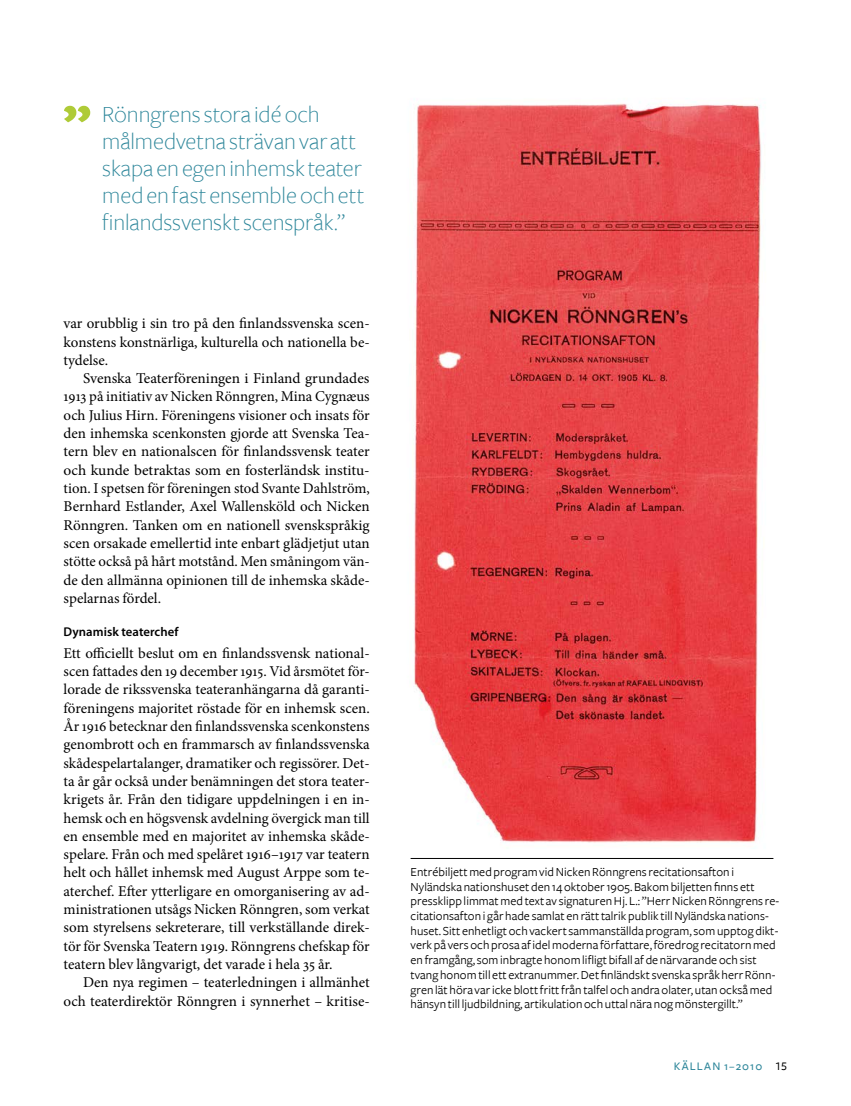
<style>
.page{position:relative;width:851px;height:1106px;background:#fff}
.page>*{position:absolute;margin:0;border:0;box-sizing:border-box;transform-origin:0 0}
.citatruta{font:300 24px/27px "Freight Sans";letter-spacing:-.005em;color:#2d869a}
.bröd{font:15px/18.3px "Minion Pro";color:#000;text-align:justify}
.Bildtext{font:12.75px/14.7px "Freight Sans";letter-spacing:.005em;color:#000}
.rubrik_02{font:600 12.75px "Myriad Pro";letter-spacing:.005em;color:#000}
.t1{font:500 12px "Freight Sans";letter-spacing:.09em;color:#2d869a}
.s1{font-family:"Freight Sans Medium SC";font-weight:400;color:#000}
</style>
<div class="page">
<img style="left:414px;top:103px;width:360px;height:756px">
<hr style="left:410px;top:858px;width:363px;height:1px;background:#000">
<svg style="left:64px;top:106px;width:26px;height:16px"></svg>
<p class="citatruta" style="left:102px;top:102px;width:264px">Rönngrens stora idé och målmedvetna strävan var att skapa en egen inhemsk teater med en fast ensemble och ett finlandssvenskt scenspråk.”</p>
<p class="bröd" style="left:64px;top:314px;width:307px">var orubblig i sin tro på den finlandssvenska scen&shy;konstens konstnärliga, kulturella och nationella be&shy;tydelse.</p>
<p class="bröd" style="left:64px;top:369px;width:307px;text-indent:19px">Svenska Teaterföreningen i Finland grundades 1913 på initiativ av Nicken Rönngren, Mina Cygnæus och Julius Hirn. Föreningens visioner och insats för den inhemska scenkonsten gjorde att Svenska Tea&shy;tern blev en nationalscen för finlandssvensk teater och kunde betraktas som en fosterländsk institu&shy;tion. I spetsen för föreningen stod Svante Dahlström, Bernhard Estlander, Axel Wallensköld och Nicken Rönngren. Tanken om en nationell svenskspråkig scen orsakade emellertid inte enbart glädjetjut utan stötte också på hårt motstånd. Men småningom vän&shy;de den allmänna opinionen till de inhemska skåde&shy;spelarnas fördel.</p>
<p class="rubrik_02" style="left:64px;top:624px;width:116px">Dynamisk teaterchef</p>
<p class="bröd" style="left:64px;top:644px;width:307px">Ett officiellt beslut om en finlandssvensk national&shy;scen fattades den 19 december 1915. Vid årsmötet för&shy;lorade de rikssvenska teateranhängarna då garanti&shy;föreningens majoritet röstade för en inhemsk scen.<br>År 1916 betecknar den finlandssvenska scenkonstens genombrott och en frammarsch av finlandssvenska skådespelartalanger, dramatiker och regissörer. Det&shy;ta år går också under benämningen det stora teater&shy;krigets år. Från den tidigare uppdelningen i en in&shy;hemsk och en högsvensk avdelning övergick man till en ensemble med en majoritet av inhemska skåde&shy;spelare. Från och med spelåret 1916–1917 var teatern helt och hållet inhemsk med August Arppe som te&shy;aterchef. Efter ytterligare en omorganisering av ad&shy;ministrationen utsågs Nicken Rönngren, som verkat som styrelsens sekreterare, till verkställande direk&shy;tör för Svenska Teatern 1919. Rönngrens chefskap för teatern blev långvarigt, det varade i hela 35 år.</p>
<p class="bröd" style="left:64px;top:973px;width:307px;text-align:right">Den nya regimen – teaterledningen i allmänhet och teaterdirektör Rönngren i synnerhet – kritise-</p>
<p class="Bildtext" style="left:410px;top:864px;width:370px">Entrébiljett med program vid Nicken Rönngrens recitationsafton i Nyländska nationshuset den 14 oktober 1905. Bakom biljetten finns ett pressklipp limmat med text av signaturen Hj. L.: ”Herr Nicken Rönngrens re&shy;citationsafton i går hade samlat en rätt talrik publik till Nyländska nations&shy;huset. Sitt enhetligt och vackert sammanställda program, som upptog dikt&shy;verk på vers och prosa af idel moderna författare, föredrog recitatorn med en framgång, som inbragte honom lifligt bifall af de närvarande och sist tvang honom till ett extranummer. Det finländskt svenska språk herr Rönn&shy;gren lät höra var icke blott fritt från talfel och andra olater, utan också med hänsyn till ljudbildning, artikulation och uttal nära nog mönstergillt.”</p>
<p class="t1" style="left:673px;top:1060px;width:115px">KÄLLAN 1–2010 <span class="s1">15</span></p>
</div>
